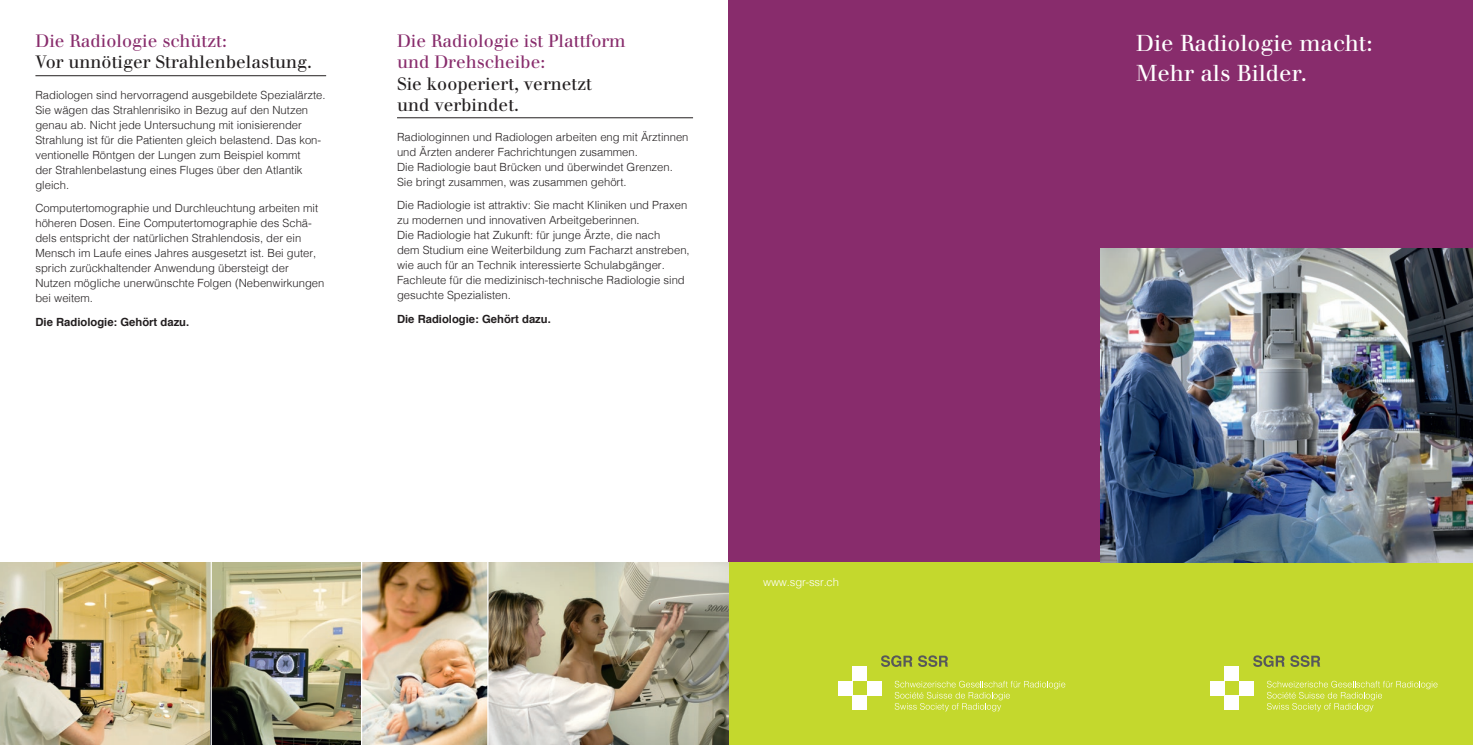
<style>
.page{position:relative;width:1473px;height:745px;background:#fff}
.page>*{position:absolute;margin:0;border:0;box-sizing:border-box;transform-origin:0 0}
.t1{font:22.5px/30px "Walbaum";color:#fff}
.t2{font:17.5px/21px "Walbaum";color:#231f20}
.t3{font:17.5px/21px "Walbaum";color:#882c6c}
.t4{font:300 11.25px/15px "Helvetica";color:#231f20}
.t5{font:700 11.25px "Helvetica";color:#231f20}
.t6{font:300 11.25px "Helvetica";letter-spacing:-.015em;color:#fff}
</style>
<div class="page">
<div style="left:728px;top:0;width:744px;height:614px;background:#882c6c"></div>
<img style="left:1100px;top:248px;width:372px;height:314px">
<div style="left:728px;top:562px;width:744px;height:182px;background:#c4d82d"></div>
<svg style="left:881px;top:655px;width:31px;height:11px"></svg>
<svg style="left:918px;top:655px;width:29px;height:11px"></svg>
<div style="left:838px;top:680px;width:14px;height:14px;background:#fff"></div>
<div style="left:852px;top:694px;width:14px;height:15px;background:#fff"></div>
<div style="left:852px;top:666px;width:14px;height:14px;background:#fff"></div>
<div style="left:866px;top:680px;width:15px;height:14px;background:#fff"></div>
<svg style="left:894px;top:680px;width:171px;height:31px"></svg>
<svg style="left:1253px;top:655px;width:31px;height:11px"></svg>
<svg style="left:1290px;top:655px;width:30px;height:11px"></svg>
<div style="left:1210px;top:680px;width:14px;height:14px;background:#fff"></div>
<div style="left:1224px;top:694px;width:14px;height:15px;background:#fff"></div>
<div style="left:1224px;top:666px;width:14px;height:14px;background:#fff"></div>
<div style="left:1238px;top:680px;width:15px;height:14px;background:#fff"></div>
<svg style="left:1267px;top:680px;width:170px;height:31px"></svg>
<img style="left:0;top:562px;width:483px;height:182px">
<img style="left:483px;top:562px;width:245px;height:182px">
<hr style="left:210px;top:561px;width:2px;height:183px;background:#fff">
<hr style="left:361px;top:561px;width:1px;height:183px;background:#fff">
<hr style="left:487px;top:561px;width:1px;height:183px;background:#fff">
<hr style="left:35px;top:75px;width:291px;height:1px;background:#231f20">
<hr style="left:397px;top:117px;width:296px;height:1px;background:#231f20">
<h2 class="t3" style="left:35px;top:31px;width:193px">Die Radiologie schützt:</h2>
<h2 class="t2" style="left:35px;top:52px;width:278px">Vor unnötiger Strahlenbelastung.</h2>
<p class="t4" style="left:35px;top:86px;width:292px">Radiologen sind hervorragend ausgebildete Spezialärzte.<br>Sie wägen das Strahlenrisiko in Bezug auf den Nutzen genau ab. Nicht jede Untersuchung mit ionisierender Strahlung ist für die Patienten gleich belastend. Das kon&shy;ventionelle Röntgen der Lungen zum Beispiel kommt<br>der Strahlenbelastung eines Fluges über den Atlantik gleich.</p>
<p class="t4" style="left:35px;top:200px;width:290px">Computertomographie und Durchleuchtung arbeiten mit höheren Dosen. Eine Computertomographie des Schä&shy;dels entspricht der natürlichen Strahlendosis, der ein Mensch im Laufe eines Jahres ausgesetzt ist. Bei guter, sprich zurückhaltender Anwendung übersteigt der Nutzen mögliche unerwünschte Folgen (Nebenwirkungen bei weitem.</p>
<p class="t5" style="left:35px;top:313px;width:155px">Die Radiologie: Gehört dazu.</p>
<h2 class="t3" style="left:397px;top:31px;width:230px">Die Radiologie ist Plattform und Drehscheibe:</h2>
<h2 class="t2" style="left:397px;top:73px;width:196px">Sie kooperiert, vernetzt und verbindet.</h2>
<p class="t4" style="left:397px;top:128px;width:293px">Radiologinnen und Radiologen arbeiten eng mit Ärztinnen und Ärzten anderer Fachrichtungen zusammen.<br>Die Radiologie baut Brücken und überwindet Grenzen.<br>Sie bringt zusammen, was zusammen gehört.</p>
<p class="t4" style="left:397px;top:197px;width:294px">Die Radiologie ist attraktiv: Sie macht Kliniken und Praxen zu modernen und innovativen Arbeitgeberinnen.<br>Die Radiologie hat Zukunft: für junge Ärzte, die nach<br>dem Studium eine Weiterbildung zum Facharzt anstreben, wie auch für an Technik interessierte Schulabgänger.<br>Fachleute für die medizinisch-technische Radiologie sind gesuchte Spezialisten.</p>
<p class="t5" style="left:397px;top:310px;width:155px">Die Radiologie: Gehört dazu.</p>
<p class="t6" style="left:763px;top:572px;width:77px">www.sgr-ssr.ch</p>
<h1 class="t1" style="left:1136px;top:29px;width:238px">Die Radiologie macht:<br>Mehr als Bilder.</h1>
</div>
